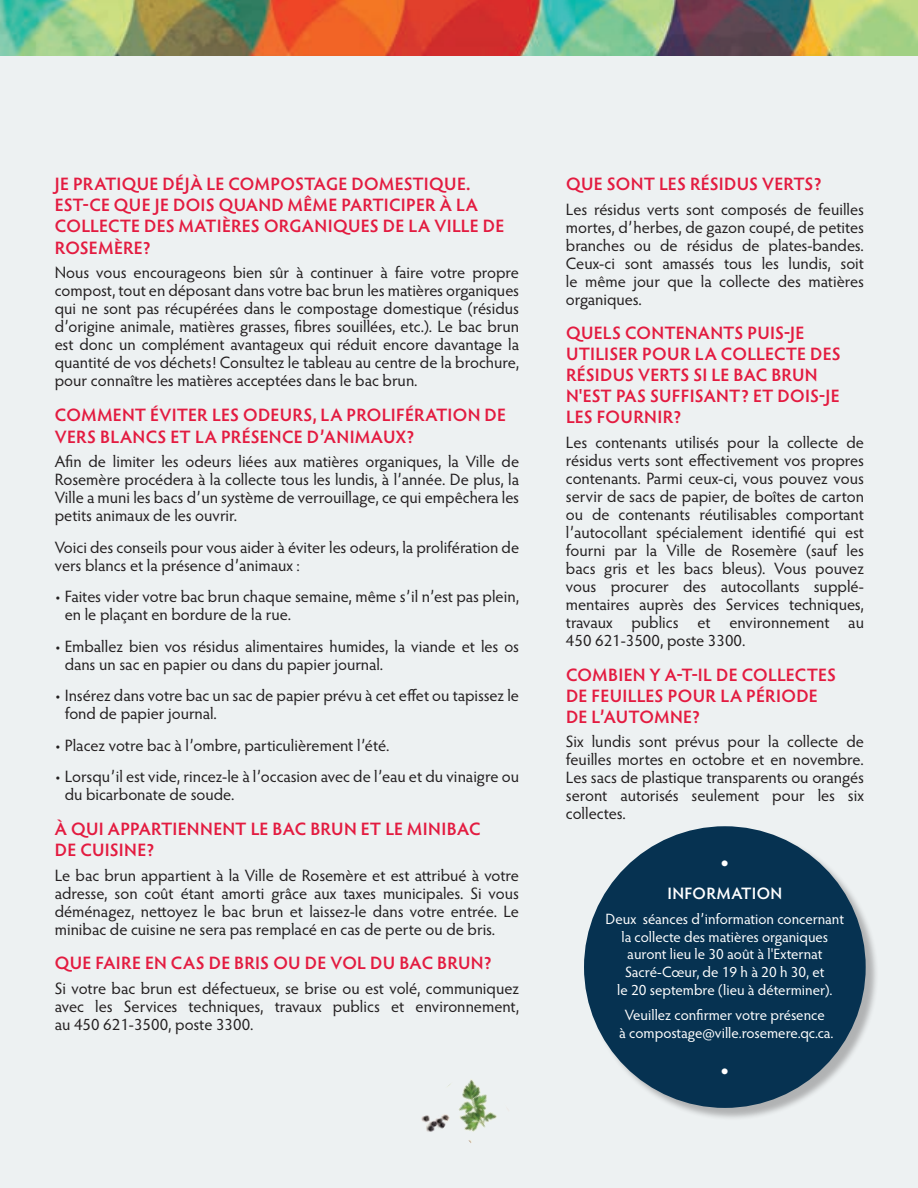
<style>
.page{position:relative;width:918px;height:1188px;background:#fff}
.page>*{position:absolute;margin:0;border:0;box-sizing:border-box;transform-origin:0 0}
.t1{font:600 25.5px "Hypatia Sans Pro";color:#fff}
.t2{font:600 18px/21px "Hypatia Sans Pro";letter-spacing:.015em;color:#e31b40}
.t3{font:600 16.65px "Hypatia Sans Pro";letter-spacing:.025em;color:#fff}
.t4{font:16.5px/18px "Hypatia Sans Pro";color:#231f20;text-align:justify}
.t5{font:15px/18px "Hypatia Sans Pro";letter-spacing:-.005em;color:#fff;text-align:center}
</style>
<div class="page">
<div style="left:0;top:54px;width:918px;height:1134px;background:#edf1f2"></div>
<img style="left:421px;top:1115px;width:12px;height:17px">
<img style="left:433px;top:1079px;width:64px;height:64px">
<img style="left:0;top:0;width:918px;height:55px">
<div style="left:585px;top:828px;width:294px;height:293px;background:#231f20;opacity:.3"></div>
<div style="left:584px;top:826px;width:282px;height:282px;background:#063251;border-radius:50%"></div>
<p class="t2" style="left:55px;top:173px;width:451px">JE PRATIQUE DÉJÀ LE COMPOSTAGE DOMESTIQUE.<br>EST-CE QUE JE DOIS QUAND MÊME PARTICIPER À LA COLLECTE DES MATIÈRES ORGANIQUES DE LA VILLE DE ROSEMÈRE?</p>
<p class="t4" style="left:55px;top:263px;width:466px">Nous vous encourageons bien sûr à continuer à faire votre propre compost, tout en déposant dans votre bac brun les matières organiques qui ne sont pas récupérées dans le compostage domestique (résidus d’origine animale, matières grasses, fibres souillées, etc.). Le bac brun est donc un complément avantageux qui réduit encore davantage la quantité de vos déchets! Consultez le tableau au centre de la brochure, pour connaître les matières acceptées dans le bac brun.</p>
<p class="t2" style="left:55px;top:403px;width:453px;line-height:21.6px">COMMENT ÉVITER LES ODEURS, LA PROLIFÉRATION DE<br>VERS BLANCS ET LA PRÉSENCE D’ANIMAUX?</p>
<p class="t4" style="left:55px;top:452px;width:466px">Afin de limiter les odeurs liées aux matières organiques, la Ville de Rosemère procédera à la collecte tous les lundis, à l’année. De plus, la Ville a muni les bacs d’un système de verrouillage, ce qui empêchera les petits animaux de les ouvrir.</p>
<p class="t4" style="left:55px;top:538px;width:466px">Voici des conseils pour vous aider à éviter les odeurs, la prolifération de vers blancs et la présence d’animaux :</p>
<p class="t4" style="left:65px;top:587px;width:456px;text-indent:-10px">• Faites vider votre bac brun chaque semaine, même s’il n’est pas plein, en le plaçant en bordure de la rue.</p>
<p class="t4" style="left:65px;top:637px;width:456px;text-indent:-10px">• Emballez bien vos résidus alimentaires humides, la viande et les os dans un sac en papier ou dans du papier journal.</p>
<p class="t4" style="left:65px;top:686px;width:456px;text-indent:-10px">• Insérez dans votre bac un sac de papier prévu à cet effet ou tapissez le fond de papier journal.</p>
<p class="t4" style="left:55px;top:736px;width:336px">• Placez votre bac à l’ombre, particulièrement l’été.</p>
<p class="t4" style="left:65px;top:767px;width:456px;text-indent:-10px">• Lorsqu’il est vide, rincez-le à l’occasion avec de l’eau et du vinaigre ou du bicarbonate de soude.</p>
<p class="t2" style="left:55px;top:817px;width:427px">À QUI APPARTIENNENT LE BAC BRUN ET LE MINIBAC<br>DE CUISINE?</p>
<p class="t4" style="left:55px;top:865px;width:466px">Le bac brun appartient à la Ville de Rosemère et est attribué à votre adresse, son coût étant amorti grâce aux taxes municipales. Si vous déménagez, nettoyez le bac brun et laissez-le dans votre entrée. Le minibac de cuisine ne sera pas remplacé en cas de perte ou de bris.</p>
<p class="t2" style="left:55px;top:952px;width:439px">QUE FAIRE EN CAS DE BRIS OU DE VOL DU BAC BRUN?</p>
<p class="t4" style="left:55px;top:979px;width:466px">Si votre bac brun est défectueux, se brise ou est volé, communiquez avec les Services techniques, travaux publics et environnement, au 450 621-3500, poste 3300.</p>
<p class="t2" style="left:566px;top:173px;width:257px">QUE SONT LES RÉSIDUS VERTS?</p>
<p class="t4" style="left:566px;top:200px;width:300px">Les résidus verts sont composés de feuilles mortes, d’herbes, de gazon coupé, de petites branches ou de résidus de plates-bandes.<br>Ceux-ci sont amassés tous les lundis, soit le même jour que la collecte des matières organiques.</p>
<p class="t2" style="left:566px;top:322px;width:276px">QUELS CONTENANTS PUIS-JE<br>UTILISER POUR LA COLLECTE DES<br>RÉSIDUS VERTS SI LE BAC BRUN<br>N'EST PAS SUFFISANT? ET DOIS-JE<br>LES FOURNIR?</p>
<p class="t4" style="left:566px;top:433px;width:300px">Les contenants utilisés pour la collecte de résidus verts sont effectivement vos propres contenants. Parmi ceux-ci, vous pouvez vous servir de sacs de papier, de boîtes de carton ou de contenants réutilisables comportant l’autocollant spécialement identifié qui est fourni par la Ville de Rosemère (sauf les bacs gris et les bacs bleus). Vous pouvez vous procurer des autocollants supplé&shy;mentaires auprès des Services techniques, travaux publics et environnement au 450 621-3500, poste 3300.</p>
<p class="t2" style="left:566px;top:663px;width:272px">COMBIEN Y A-T-IL DE COLLECTES<br>DE FEUILLES POUR LA PÉRIODE<br>DE L’AUTOMNE?</p>
<p class="t4" style="left:566px;top:732px;width:300px">Six lundis sont prévus pour la collecte de feuilles mortes en octobre et en novembre.<br>Les sacs de plastique transparents ou orangés seront autorisés seulement pour les six collectes.</p>
<h1 class="t1" style="left:720px;top:846px;width:12px">•</h1>
<p class="t3" style="left:667px;top:882px;width:116px">INFORMATION</p>
<p class="t5" style="left:606px;top:909px;width:240px">Deux séances d’information concernant la collecte des matières organiques auront lieu le 30 août à l'Externat Sacré-Cœur, de 19 h à 20 h 30, et<br>le 20 septembre (lieu à déterminer).</p>
<p class="t5" style="left:619px;top:1005px;width:216px">Veuillez confirmer votre présence<br>à compostage@ville.rosemere.qc.ca.</p>
<h1 class="t1" style="left:720px;top:1053px;width:12px">•</h1>
</div>
